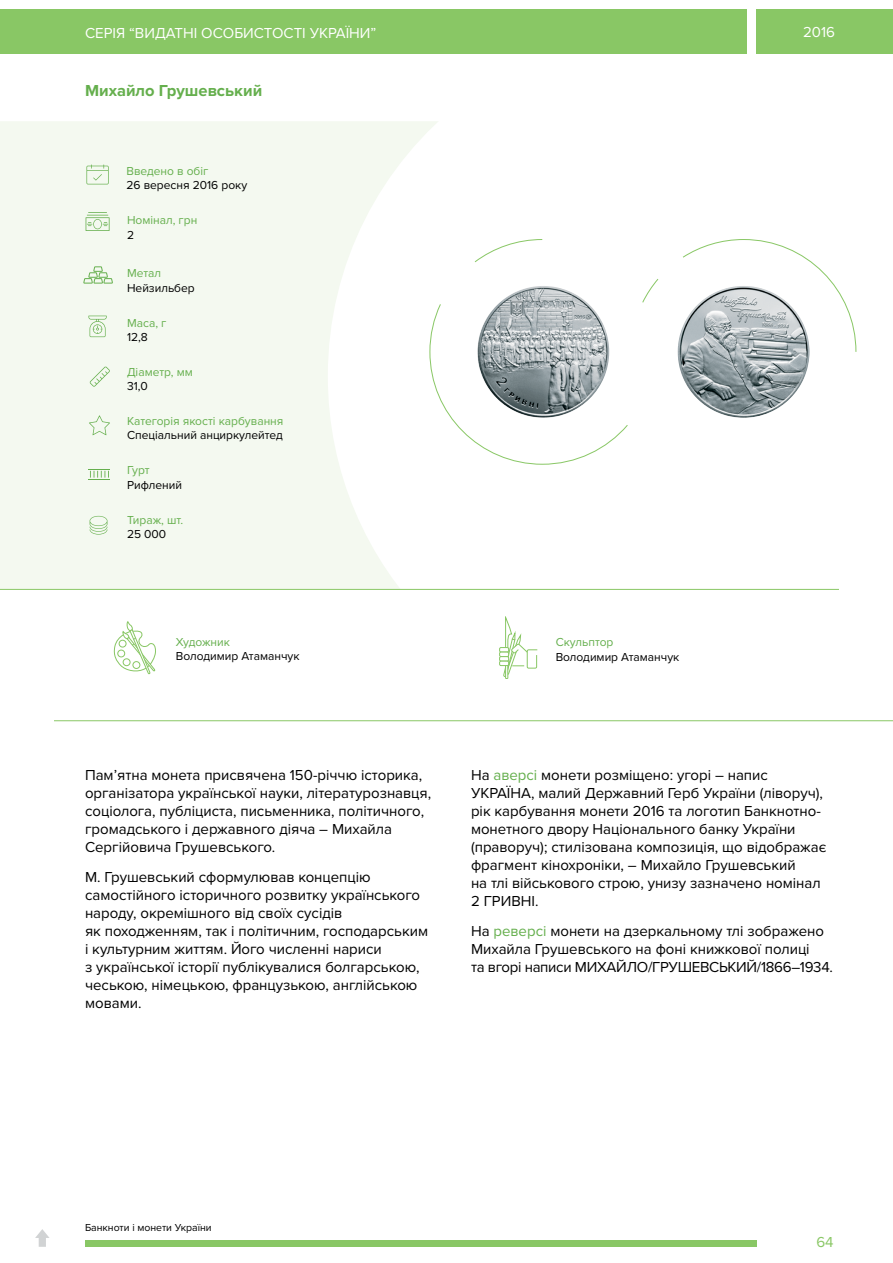
<style>
.page{position:relative;width:893px;height:1263px;background:#fff}
.page>*{position:absolute;margin:0;border:0;box-sizing:border-box;transform-origin:0 0}
.t1{font:700 16.5px "Proxima Nova";color:#65af4d}
.t2{font:15px/18px "Proxima Nova";color:#000}
.t3{font:15px "Proxima Nova";color:#fff}
.t4{font:15px "Proxima Nova";color:#89c765}
.t5{font:12px "Proxima Nova";color:#000}
.t6{font:12px "Proxima Nova";color:#65af4d}
.t7{font:10.5px "Proxima Nova";color:#000}
.s1{color:#65af4d}
</style>
<div class="page">
<div style="left:0;top:121px;width:328px;height:468px;background:#f4f9f0"></div>
<svg style="left:328px;top:121px;width:565px;height:601px"></svg>
<div style="left:0;top:10px;width:747px;height:44px;background:#89c765"></div>
<div style="left:756px;top:10px;width:137px;height:44px;background:#89c765"></div>
<div style="left:85px;top:1240px;width:671px;height:7px;background:#89c765"></div>
<svg style="left:113px;top:621px;width:43px;height:53px"></svg>
<div style="left:499px;top:647px;width:10px;height:5px;border:1px solid #89c765"></div>
<div style="left:499px;top:652px;width:10px;height:5px;border:1px solid #89c765"></div>
<div style="left:499px;top:656px;width:10px;height:5px;border:1px solid #89c765"></div>
<svg style="left:500px;top:617px;width:38px;height:62px"></svg>
<div style="left:499px;top:661px;width:10px;height:5px;border:1px solid #89c765"></div>
<hr style="left:54px;top:720px;width:839px;height:1px;background:#89c765">
<hr style="left:0;top:589px;width:839px;height:1px;background:#89c765">
<svg style="left:35px;top:1229px;width:14px;height:18px"></svg>
<svg style="left:474px;top:239px;width:69px;height:24px"></svg>
<svg style="left:682px;top:239px;width:175px;height:114px"></svg>
<svg style="left:429px;top:303px;width:199px;height:162px"></svg>
<svg style="left:642px;top:278px;width:17px;height:25px"></svg>
<svg style="left:83px;top:266px;width:30px;height:18px"></svg>
<svg style="left:88px;top:316px;width:19px;height:21px"></svg>
<svg style="left:90px;top:366px;width:20px;height:21px"></svg>
<svg style="left:89px;top:415px;width:21px;height:20px"></svg>
<svg style="left:89px;top:469px;width:21px;height:11px"></svg>
<svg style="left:90px;top:516px;width:17px;height:19px"></svg>
<svg style="left:86px;top:212px;width:24px;height:19px"></svg>
<svg style="left:86px;top:164px;width:23px;height:20px"></svg>
<img style="left:477px;top:286px;width:132px;height:132px;border-radius:66px">
<img style="left:678px;top:286px;width:131px;height:132px;border-radius:66px">
<p class="t3" style="left:85px;top:24px;width:293px">СЕРІЯ “ВИДАТНІ ОСОБИСТОСТІ УКРАЇНИ”</p>
<p class="t1" style="left:85px;top:81px;width:179px">Михайло Грушевський</p>
<p class="t6" style="left:126px;top:164px;width:83px">Введено в обіг</p>
<p class="t5" style="left:126px;top:178px;width:122px">26 вересня 2016 року</p>
<p class="t6" style="left:127px;top:213px;width:72px">Номінал, грн</p>
<p class="t5" style="left:127px;top:227px;width:9px">2</p>
<p class="t6" style="left:127px;top:266px;width:36px">Meтал</p>
<p class="t5" style="left:127px;top:281px;width:69px">Нейзильбер</p>
<p class="t6" style="left:127px;top:316px;width:41px">Маса, г</p>
<p class="t5" style="left:127px;top:330px;width:22px">12,8</p>
<p class="t6" style="left:127px;top:365px;width:67px">Діаметр, мм</p>
<p class="t5" style="left:127px;top:379px;width:22px">31,0</p>
<p class="t6" style="left:127px;top:414px;width:158px">Категорія якості карбування</p>
<p class="t5" style="left:127px;top:428px;width:157px">Спеціальний анциркулейтед</p>
<p class="t6" style="left:127px;top:463px;width:24px">Гурт</p>
<p class="t5" style="left:127px;top:478px;width:56px">Рифлений</p>
<p class="t6" style="left:127px;top:513px;width:58px">Тираж, шт.</p>
<p class="t5" style="left:127px;top:527px;width:41px">25 000</p>
<p class="t6" style="left:176px;top:634px;width:56px">Художник</p>
<p class="t5" style="left:176px;top:649px;width:125px">Володимир Атаманчук</p>
<p class="t3" style="left:803px;top:23px;width:33px">2016</p>
<p class="t6" style="left:556px;top:635px;width:59px">Скульптор</p>
<p class="t5" style="left:556px;top:650px;width:125px">Володимир Атаманчук</p>
<p class="t2" style="left:85px;top:766px;width:348px">Пам’ятна монета присвячена 150-річчю історика, організатора української науки, літературознавця, соціолога, публіциста, письменника, політичного, громадського і державного діяча – Михайла Сергійовича Грушевського.</p>
<p class="t2" style="left:85px;top:869px;width:345px">М. Грушевський сформулював концепцію самостійного історичного розвитку українського народу, окремішного від своїх сусідів<br>як походженням, так і політичним, господарським і культурним життям. Його численні нариси<br>з української історії публікувалися болгарською, чеською, німецькою, французькою, англійською мовами.</p>
<p class="t2" style="left:471px;top:766px;width:357px">На <span class="s1">аверсі</span> монети розміщено: угорі – напис УКРАЇНА, малий Державний Герб України (ліворуч), рік карбування монети 2016 та логотип Банкнотно&shy;монетного двору Національного банку України (праворуч); стилізована композиція, що відображає фрагмент кінохроніки, – Михайло Грушевський<br>на тлі військового строю, унизу зазначено номінал 2 ГРИВНІ.</p>
<p class="t2" style="left:471px;top:923px;width:363px">На <span class="s1">реверсі</span> монети на дзеркальному тлі зображено<br>Михайла Грушевського на фоні книжкової полиці<br>та вгорі написи МИХАЙЛО/ГРУШЕВСЬКИЙ/1866–1934.</p>
<p class="t7" style="left:85px;top:1221px;width:128px">Банкноти і монети України</p>
<p class="t4" style="left:816px;top:1233px;width:19px">64</p>
</div>
